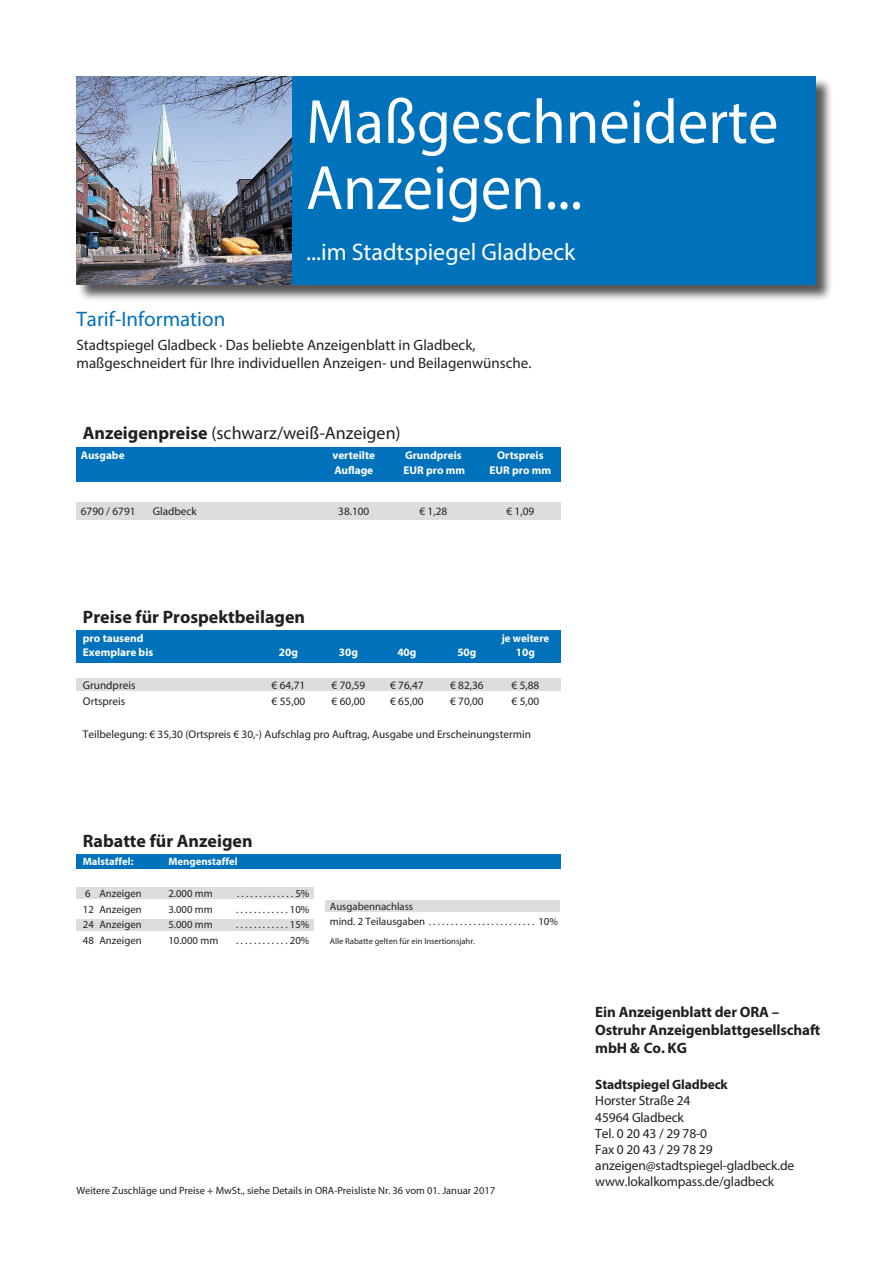
<style>
.page{position:relative;width:893px;height:1263px;background:#fff}
.page>*{position:absolute;margin:0;border:0;box-sizing:border-box;transform-origin:0 0}
.t1{font:63px/66px "Myriad Pro";color:#fff;scale:.96 1}
.t2{font:24px "Myriad Pro";color:#fff}
.t3{font:21px "Myriad Pro";color:#0072bc}
.t4{font:700 18px "Myriad Pro";color:#231f20}
.Paragraph_Style_1{font:18px "Myriad Pro";color:#231f20}
.t5{font:15px "Myriad Pro";color:#231f20}
.t6{font:700 15px/18px "Myriad Pro";letter-spacing:-.01em;color:#231f20}
.t7{font:13.5px "Myriad Pro";letter-spacing:-.01em;color:#231f20}
.t8{font:700 13.5px "Myriad Pro";letter-spacing:-.01em;color:#231f20}
.Paragraph_Style_1-2{font:11.25px "Myriad Pro";color:#231f20}
.Paragraph_Style_2{font:700 11.25px "Myriad Pro";color:#fff}
.Paragraph_Style_4{font:700 11.25px "Myriad Pro";color:#fff}
.Paragraph_Style_2-2{font:700 11.25px "Myriad Pro";color:#fff;scale:.96 1}
.t9{font:10.65px "Myriad Pro";color:#231f20}
.t10{font:700 10.65px "Myriad Pro";color:#fff}
.t11{font:10.5px "Myriad Pro";color:#231f20}
.t12{font:8.55px "Myriad Pro";color:#231f20}
.s1{font-weight:700}
</style>
<div class="page">
<div style="left:77px;top:502px;width:484px;height:17px;background:#dcdddf"></div>
<div style="left:77px;top:448px;width:484px;height:34px;background:#0072bc"></div>
<div style="left:77px;top:77px;width:756px;height:224px;background:#231f20;opacity:.75"></div>
<div style="left:77px;top:77px;width:739px;height:208px;background:#0072bc"></div>
<img style="left:77px;top:77px;width:214px;height:208px">
<div style="left:77px;top:887px;width:237px;height:12px;background:#dcdddf"></div>
<div style="left:77px;top:919px;width:237px;height:12px;background:#dcdddf"></div>
<div style="left:77px;top:854px;width:484px;height:15px;background:#0072bc"></div>
<div style="left:325px;top:900px;width:235px;height:12px;background:#dcdddf"></div>
<div style="left:77px;top:678px;width:484px;height:13px;background:#dcdddf"></div>
<div style="left:77px;top:630px;width:484px;height:32px;background:#0072bc"></div>
<p class="t1" style="left:306px;top:88px;width:493px">Maßgeschneiderte<br>Anzeigen...</p>
<p class="t2" style="left:306px;top:237px;width:271px">...im Stadtspiegel Gladbeck</p>
<p class="t3" style="left:77px;top:306px;width:150px">Tarif-Information</p>
<p class="t5" style="left:77px;top:336px;width:400px">Stadtspiegel Gladbeck · Das beliebte Anzeigenblatt in Gladbeck,</p>
<p class="t5" style="left:77px;top:354px;width:456px">maßgeschneidert für Ihre individuellen Anzeigen- und Beilagenwünsche.</p>
<p class="Paragraph_Style_1" style="left:83px;top:422px;width:319px"><span class="s1">Anzeigenpreise</span> (schwarz/weiß-Anzeigen)</p>
<p class="Paragraph_Style_2" style="left:81px;top:448px;width:45px">Ausgabe</p>
<p class="Paragraph_Style_2" style="left:333px;top:448px;width:44px">verteilte</p>
<p class="Paragraph_Style_2" style="left:405px;top:448px;width:58px">Grundpreis</p>
<p class="Paragraph_Style_2" style="left:497px;top:448px;width:48px">Ortspreis</p>
<p class="Paragraph_Style_4" style="left:334px;top:463px;width:40px">Auflage</p>
<p class="Paragraph_Style_4" style="left:404px;top:463px;width:63px">EUR pro mm</p>
<p class="Paragraph_Style_4" style="left:489px;top:463px;width:63px">EUR pro mm</p>
<p class="Paragraph_Style_1-2" style="left:81px;top:504px;width:56px">6790 / 6791</p>
<p class="Paragraph_Style_1-2" style="left:153px;top:504px;width:46px">Gladbeck</p>
<p class="Paragraph_Style_1-2" style="left:338px;top:504px;width:33px">38.100</p>
<p class="Paragraph_Style_1-2" style="left:419px;top:504px;width:29px">€ 1,28</p>
<p class="Paragraph_Style_1-2" style="left:506px;top:504px;width:29px">€ 1,09</p>
<p class="t4" style="left:83px;top:605px;width:224px">Preise für Prospektbeilagen</p>
<p class="Paragraph_Style_2" style="left:83px;top:631px;width:62px">pro tausend</p>
<p class="Paragraph_Style_2-2" style="left:502px;top:631px;width:51px">je weitere</p>
<p class="Paragraph_Style_2" style="left:83px;top:644px;width:72px">Exemplare bis</p>
<p class="Paragraph_Style_2" style="left:279px;top:644px;width:21px">20g</p>
<p class="Paragraph_Style_2" style="left:339px;top:644px;width:21px">30g</p>
<p class="Paragraph_Style_2" style="left:397px;top:644px;width:21px">40g</p>
<p class="Paragraph_Style_2" style="left:457px;top:644px;width:21px">50g</p>
<p class="Paragraph_Style_2" style="left:516px;top:644px;width:21px">10g</p>
<p class="Paragraph_Style_1-2" style="left:83px;top:678px;width:54px">Grundpreis</p>
<p class="Paragraph_Style_1-2" style="left:272px;top:678px;width:35px">€ 64,71</p>
<p class="Paragraph_Style_1-2" style="left:332px;top:678px;width:35px">€ 70,59</p>
<p class="Paragraph_Style_1-2" style="left:390px;top:678px;width:35px">€ 76,47</p>
<p class="Paragraph_Style_1-2" style="left:450px;top:678px;width:35px">€ 82,36</p>
<p class="Paragraph_Style_1-2" style="left:512px;top:678px;width:29px">€ 5,88</p>
<p class="Paragraph_Style_1-2" style="left:83px;top:694px;width:44px">Ortspreis</p>
<p class="Paragraph_Style_1-2" style="left:272px;top:694px;width:35px">€ 55,00</p>
<p class="Paragraph_Style_1-2" style="left:332px;top:694px;width:35px">€ 60,00</p>
<p class="Paragraph_Style_1-2" style="left:390px;top:694px;width:35px">€ 65,00</p>
<p class="Paragraph_Style_1-2" style="left:450px;top:694px;width:35px">€ 70,00</p>
<p class="Paragraph_Style_1-2" style="left:512px;top:694px;width:29px">€ 5,00</p>
<p class="Paragraph_Style_1-2" style="left:83px;top:727px;width:450px">Teilbelegung: € 35,30 (Ortspreis € 30,-) Aufschlag pro Auftrag, Ausgabe und Erscheinungstermin</p>
<p class="t4" style="left:83px;top:829px;width:171px">Rabatte für Anzeigen</p>
<p class="t10" style="left:83px;top:855px;width:52px">Malstaffel:</p>
<p class="t10" style="left:168px;top:855px;width:71px">Mengenstaffel</p>
<p class="t9" style="left:85px;top:887px;width:58px">6 Anzeigen</p>
<p class="t9" style="left:168px;top:887px;width:46px">2.000 mm</p>
<p class="t9" style="left:237px;top:887px;width:74px">. . . . . . . . . . . . . 5%</p>
<p class="t9" style="left:83px;top:902px;width:60px">12 Anzeigen</p>
<p class="t9" style="left:168px;top:902px;width:46px">3.000 mm</p>
<p class="t9" style="left:236px;top:902px;width:75px">. . . . . . . . . . . . 10%</p>
<p class="t9" style="left:83px;top:918px;width:60px">24 Anzeigen</p>
<p class="t9" style="left:168px;top:918px;width:46px">5.000 mm</p>
<p class="t9" style="left:236px;top:918px;width:75px">. . . . . . . . . . . . 15%</p>
<p class="t9" style="left:83px;top:934px;width:60px">48 Anzeigen</p>
<p class="t9" style="left:168px;top:934px;width:51px">10.000 mm</p>
<p class="t9" style="left:236px;top:934px;width:75px">. . . . . . . . . . . . 20%</p>
<p class="t9" style="left:330px;top:899px;width:85px">Ausgabennachlass</p>
<p class="t9" style="left:330px;top:915px;width:100px">mind. 2 Teilausgaben.........................</p>
<p class="t9" style="left:538px;top:915px;width:21px">10%</p>
<p class="t12" style="left:330px;top:936px;width:147px">Alle Rabatte gelten für ein Insertionsjahr.</p>
<p class="t11" style="left:77px;top:1184px;width:420px">Weitere Zuschläge und Preise + MwSt., siehe Details in ORA-Preisliste Nr. 36 vom 01. Januar 2017</p>
<p class="t6" style="left:595px;top:1002px;width:227px">Ein Anzeigenblatt der ORA –<br>Ostruhr Anzeigenblattgesellschaft mbH &amp; Co. KG</p>
<p class="t8" style="left:595px;top:1076px;width:134px">Stadtspiegel Gladbeck</p>
<p class="t7" style="left:595px;top:1092px;width:97px">Horster Straße 24</p>
<p class="t7" style="left:595px;top:1109px;width:90px">45964 Gladbeck</p>
<p class="t7" style="left:595px;top:1125px;width:113px">Tel. 0 20 43 / 29 78-0</p>
<p class="t7" style="left:595px;top:1141px;width:119px">Fax 0 20 43 / 29 78 29</p>
<p class="t7" style="left:595px;top:1157px;width:200px">anzeigen@stadtspiegel-gladbeck.de</p>
<p class="t7" style="left:595px;top:1173px;width:180px">www.lokalkompass.de/gladbeck</p>
</div>
